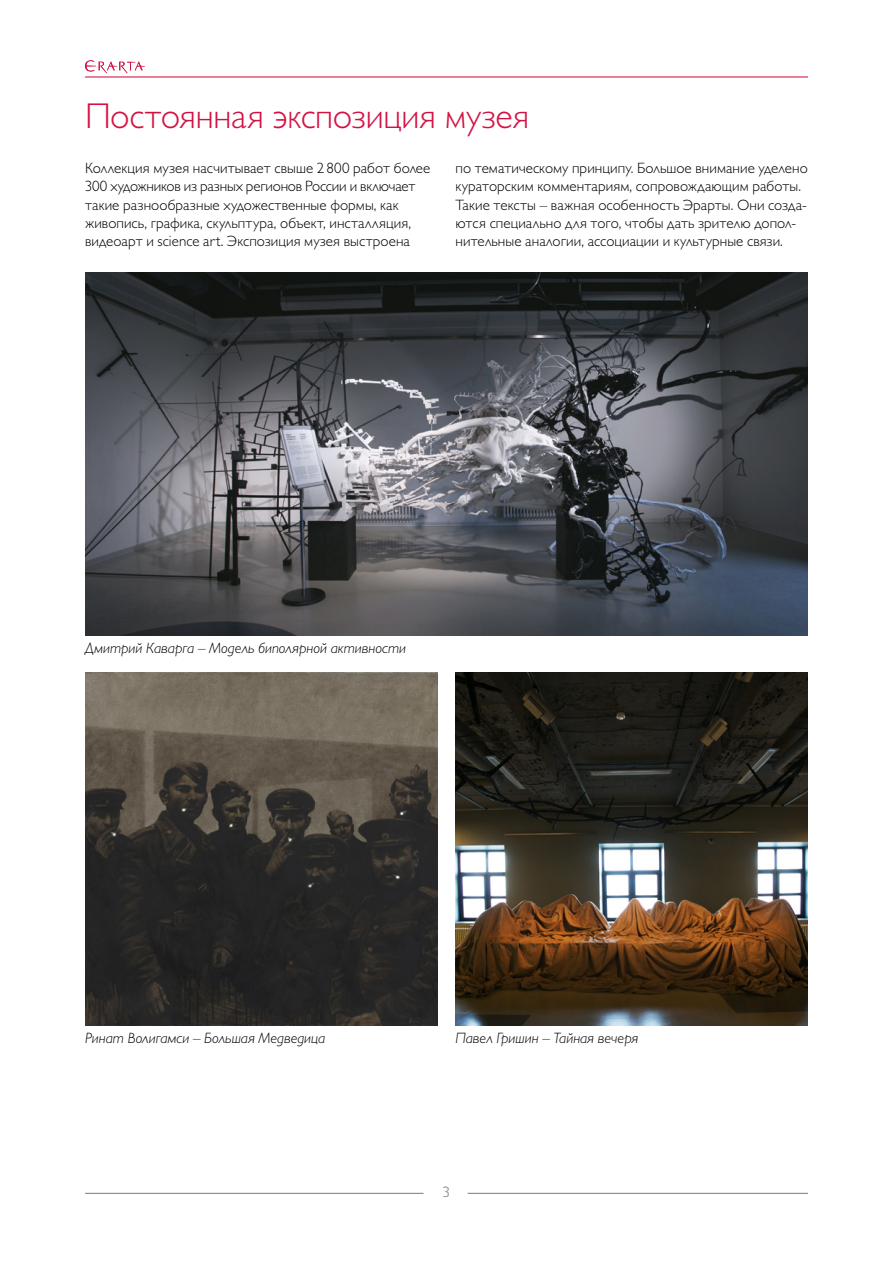
<style>
.page{position:relative;width:893px;height:1263px;background:#fff}
.page>*{position:absolute;margin:0;border:0;box-sizing:border-box;transform-origin:0 0}
.t1{font:300 36px "Gill Sans MT Pro Cyr";letter-spacing:-.005em;color:#d31242}
.t2{font:300 15px/18.1px "Gill Sans MT Pro Cyr";letter-spacing:.005em;color:#000}
.t3{font:italic 300 15px "Gill Sans MT Pro Cyr";color:#000}
.t4{font:300 15px "Gill Sans MT Pro Cyr";color:#808285}
</style>
<div class="page">
<hr style="left:85px;top:1193px;width:338px;height:1px;background:#808285">
<hr style="left:85px;top:76px;width:723px;height:2px;background:#d31242">
<hr style="left:468px;top:1193px;width:340px;height:1px;background:#808285">
<svg style="left:85px;top:60px;width:60px;height:13px"></svg>
<img style="left:85px;top:273px;width:723px;height:362px">
<img style="left:85px;top:672px;width:352px;height:353px">
<img style="left:455px;top:672px;width:353px;height:353px">
<h1 class="t1" style="left:85px;top:94px;width:446px">Постоянная экспозиция музея</h1>
<p class="t2" style="left:85px;top:159px;width:347px">Коллекция музея насчитывает свыше 2800 работ более 300 художников из разных регионов России и включает такие разнообразные художественные формы, как живопись, графика, скульптура, объект, инсталляция, видеоарт и science art. Экспозиция музея выстроена</p>
<p class="t2" style="left:455px;top:159px;width:354px">по тематическому принципу. Большое внимание уделено кураторским комментариям, сопровождающим работы.<br>Такие тексты – важная особенность Эрарты. Они созда&shy;ются специально для того, чтобы дать зрителю допол&shy;нительные аналогии, ассоциации и культурные связи.</p>
<p class="t3" style="left:85px;top:639px;width:323px">Дмитрий Каварга – Модель биполярной активности</p>
<p class="t3" style="left:85px;top:1029px;width:242px">Ринат Волигамси – Большая Медведица</p>
<p class="t3" style="left:455px;top:1029px;width:184px">Павел Гришин – Тайная вечеря</p>
<p class="t4" style="left:443px;top:1182px;width:9px">3</p>
</div>
